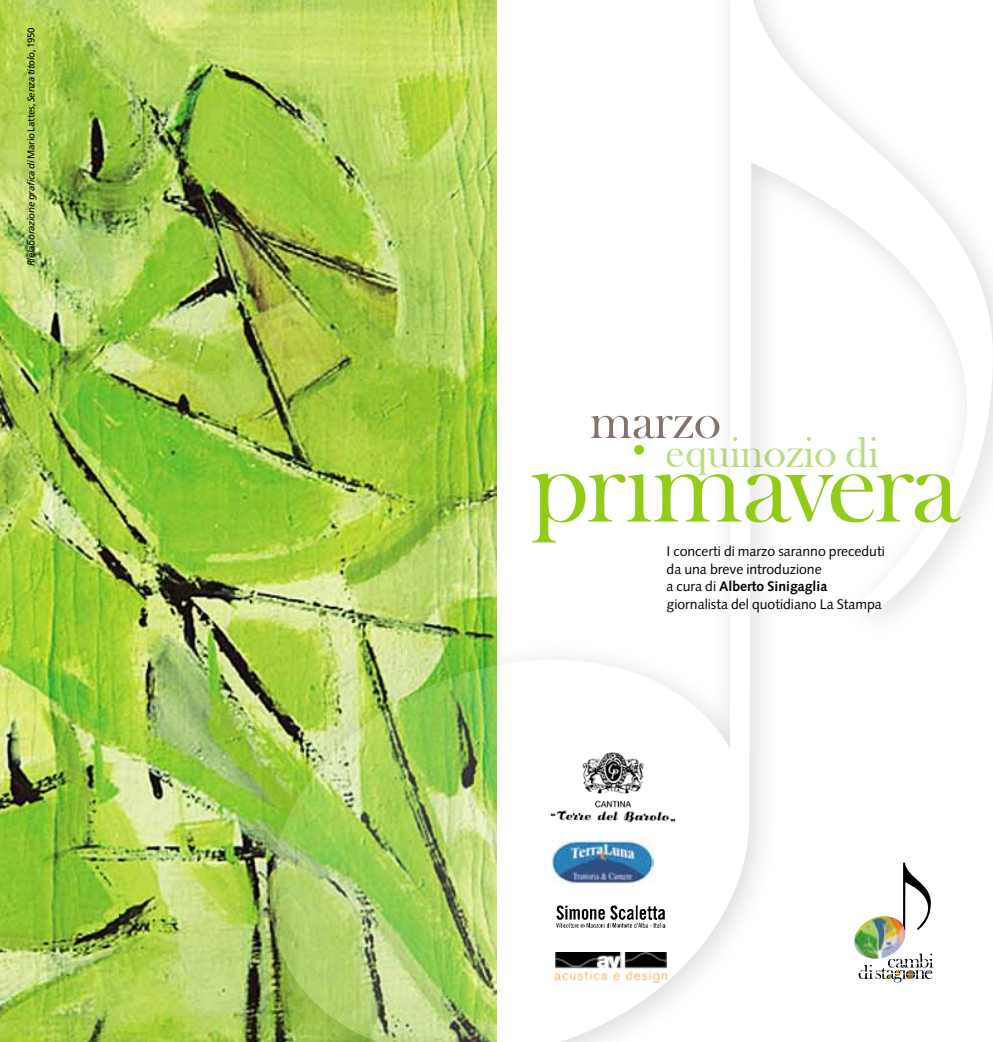
<style>
.page{position:relative;width:993px;height:1042px;background:#fff}
.page>*{position:absolute;margin:0;border:0;box-sizing:border-box;transform-origin:0 0}
.t1{font:112px "Bask Old Face";letter-spacing:-.02em;color:#92cc19}
.t2{font:52.5px "Bask Old Face";color:#83736b}
.t3{font:43.75px "Bask Old Face";color:#bcdc83}
.t4{font:14px/17.5px "Syntax";color:#000}
.t5{font:italic 9.62px "Frutiger";letter-spacing:-.03em;color:#000}
.s1{font-style:normal}
.s2{font-weight:700}
</style>
<div class="page">
<img style="left:0;top:0;width:242px;height:1042px">
<img style="left:242px;top:0;width:750px;height:1042px">
<img style="left:851px;top:862px;width:96px;height:120px">
<img style="left:546px;top:747px;width:134px;height:78px">
<img style="left:551px;top:841px;width:102px;height:42px">
<img style="left:545px;top:903px;width:124px;height:26px">
<img style="left:555px;top:952px;width:111px;height:31px">
<p class="t5" style="left:26px;top:266px;width:240px;rotate:-90deg">Rielaborazione grafica di <span class="s1">Mario Lattes,</span> Senza titolo<span class="s1">, 1950</span></p>
<h2 class="t2" style="left:589px;top:392px;width:132px">marzo</h2>
<h1 class="t1" style="left:530px;top:423px;width:430px">primavera</h1>
<h3 class="t3" style="left:665px;top:428px;width:215px">equinozio di</h3>
<p class="t4" style="left:666px;top:543px;width:220px">I concerti di marzo saranno preceduti da una breve introduzione<br>a cura di <span class="s2">Alberto Sinigaglia </span>giornalista del quotidiano La Stampa</p>
</div>
